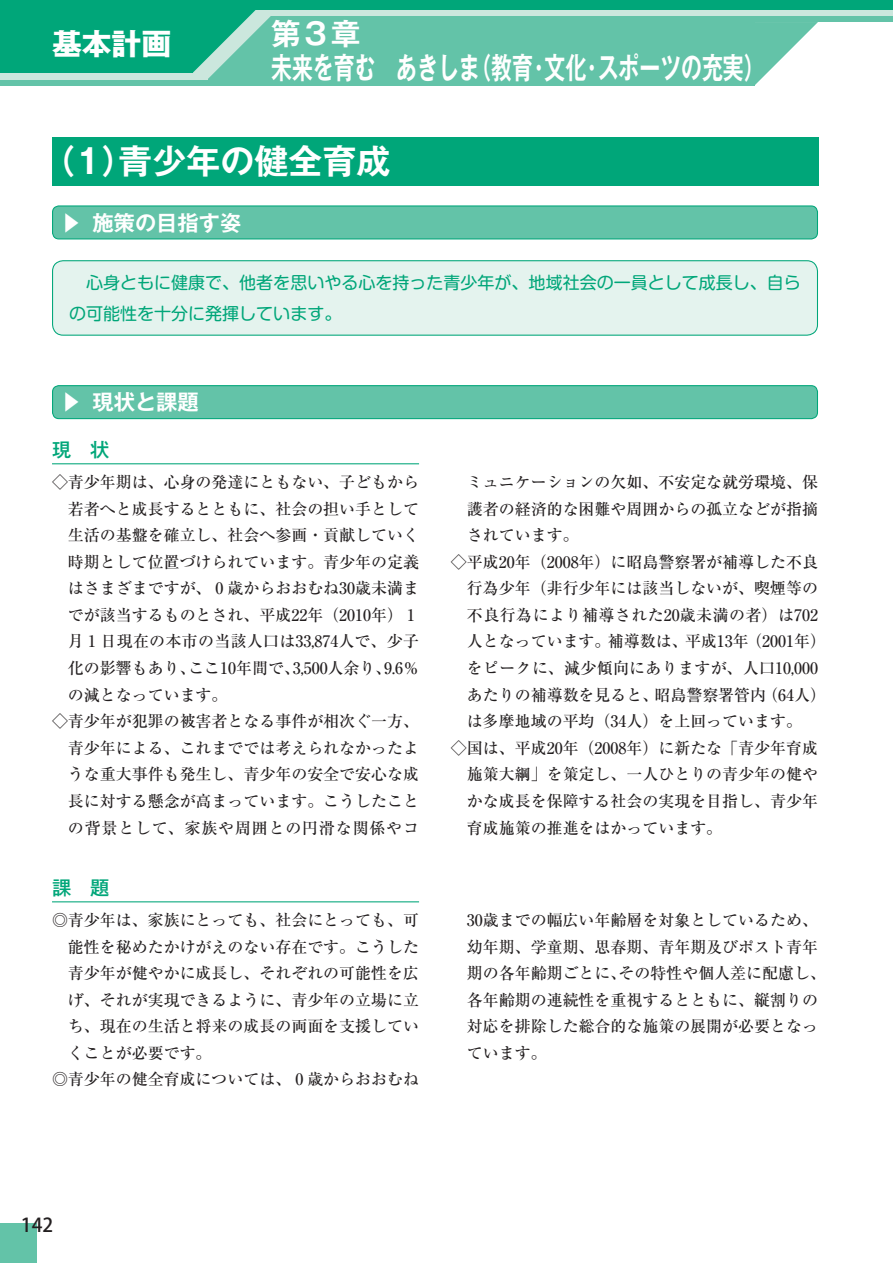
<style>
.page{position:relative;width:893px;height:1263px;background:#fff}
.page>*{position:absolute;margin:0;border:0;box-sizing:border-box;transform-origin:0 0}
.t1{font:34.05px "Gothic MB101 Pr 5 De Bold 90 msp RKSJ H";color:#fff}
.t2{font:29.7px/34px "Gothic MB101 Pr 5 De Bold 90 msp RKSJ H";color:#fff}
.t3{font:29.7px "Gothic MB101 Pr 5 Bold 90 msp RKSJ H";color:#fff}
.t4{font:21.3px "Gothic MB101 Pr 5 De Bold 90 msp RKSJ H";color:#fff}
.t5{font:19.2px "Gothic MB101 Pr 5 Medium 90 msp RKSJ H";color:#00a679}
.t6{font:19.2px "Koz Go Pro Medium 90 msp RKSJ H";color:#231f20}
.t7{font:16.95px/30.9px "Shin M Go Pro Regular 90 msp RKSJ H";color:#00a679}
.t8{font:15.9px/26.5px "Ryumin Pr 5 Medium 90 msp RKSJ H";color:#231f20}
.t9{font:15.9px "Ryumin Pr 5 Medium 90 msp RKSJ H";letter-spacing:.02em;color:#231f20}
.t10{font:15.9px "Ryumin Pr 5 Medium 90 msp RKSJ H";letter-spacing:.03em;color:#231f20}
.t11{font:15.9px "Ryumin Pr 5 Medium 90 msp RKSJ H";letter-spacing:.055em;color:#231f20}
.s1{font-family:"Shin Go Pr 5 De Bold 90 msp RKSJ H"}
</style>
<div class="page">
<div style="left:52px;top:137px;width:765px;height:49px;background:#00a679"></div>
<div style="left:53px;top:206px;width:764px;height:33px;background:#63c3a8;border-radius:6px"></div>
<div style="left:52px;top:205px;width:765px;height:34px;border:1px solid #00a679;border-radius:6px"></div>
<div style="left:53px;top:261px;width:764px;height:74px;background:#e4f3ee;border-radius:11px"></div>
<div style="left:52px;top:260px;width:765px;height:76px;border:1px solid #00a679;border-radius:11px"></div>
<div style="left:53px;top:386px;width:764px;height:33px;background:#63c3a8;border-radius:6px"></div>
<div style="left:52px;top:385px;width:765px;height:34px;border:1px solid #00a679;border-radius:6px"></div>
<hr style="left:52px;top:463px;width:367px;height:1px;background:#00a679">
<hr style="left:52px;top:901px;width:367px;height:1px;background:#00a679">
<div style="left:0;top:1223px;width:37px;height:40px;background:#63c3a8"></div>
<svg style="left:754px;top:22px;width:63px;height:64px"></svg>
<div style="left:0;top:3px;width:754px;height:83px;background:#63c3a8"></div>
<div style="left:1px;top:3px;width:891px;height:19px;background:#63c3a8"></div>
<div style="left:0;top:16px;width:207px;height:63px;background:#cbe7dd"></div>
<div style="left:1px;top:9px;width:891px;height:7px;background:#cbe7dd"></div>
<div style="left:0;top:9px;width:192px;height:64px;background:#00a679"></div>
<svg style="left:192px;top:9px;width:79px;height:70px"></svg>
<div style="left:0;top:0;width:892px;height:9px;background:#00a679"></div>
<p class="t3" style="left:52px;top:32px;width:121px">基本計画</p>
<p class="t2" style="left:271px;top:21px;width:495px">第３章<br>未来を育む　あきしま（教育・文化・スポーツの充実）</p>
<p class="t1" style="left:41px;top:149px;width:350px">（1）青少年の健全育成</p>
<p class="t4" style="left:60px;top:214px;width:182px"><span class="s1">▶</span> 施策の目指す姿</p>
<p class="t7" style="left:69px;top:269px;width:733px">　心身ともに健康で、他者を思いやる心を持った青少年が、地域社会の一員として成長し、自らの可能性を十分に発揮しています。</p>
<p class="t4" style="left:60px;top:394px;width:140px"><span class="s1">▶</span> 現状と課題</p>
<p class="t5" style="left:52px;top:442px;width:59px">現　状</p>
<p class="t8" style="left:52px;top:471px;width:368px">◇ 青少年期は、心身の発達にともない、子どもから</p>
<p class="t8" style="left:68px;top:497px;width:352px">若者へと成長するとともに、社会の担い手として</p>
<p class="t8" style="left:68px;top:524px;width:352px">生活の基盤を確立し、社会へ参画・貢献していく</p>
<p class="t8" style="left:68px;top:550px;width:352px">時期として位置づけられています。青少年の定義</p>
<p class="t8" style="left:68px;top:577px;width:352px">はさまざまですが、０歳からおおむね30歳未満ま</p>
<p class="t8" style="left:68px;top:604px;width:352px">でが該当するものとされ、平成22年（2010年）１</p>
<p class="t9" style="left:68px;top:635px;width:352px">月１日現在の本市の当該人口は33,874人で、少子</p>
<p class="t8" style="left:68px;top:657px;width:352px">化の影響もあり、ここ10年間で、3,500人余り、9.6％</p>
<p class="t8" style="left:68px;top:683px;width:161px">の減となっています。</p>
<p class="t8" style="left:52px;top:710px;width:368px">◇ 青少年が犯罪の被害者となる事件が相次ぐ一方、</p>
<p class="t8" style="left:68px;top:736px;width:352px">青少年による、これまででは考えられなかったよ</p>
<p class="t8" style="left:68px;top:763px;width:352px">うな重大事件も発生し、青少年の安全で安心な成</p>
<p class="t8" style="left:68px;top:790px;width:352px">長に対する懸念が高まっています。こうしたこと</p>
<p class="t11" style="left:68px;top:821px;width:352px">の背景として、家族や周囲との円滑な関係やコ</p>
<p class="t5" style="left:52px;top:880px;width:59px">課　題</p>
<p class="t8" style="left:52px;top:909px;width:368px">◎ 青少年は、家族にとっても、社会にとっても、可</p>
<p class="t8" style="left:68px;top:935px;width:352px">能性を秘めたかけがえのない存在です。こうした</p>
<p class="t8" style="left:68px;top:962px;width:352px">青少年が健やかに成長し、それぞれの可能性を広</p>
<p class="t8" style="left:68px;top:988px;width:352px">げ、それが実現できるように、青少年の立場に立</p>
<p class="t8" style="left:68px;top:1015px;width:352px">ち、現在の生活と将来の成長の両面を支援してい</p>
<p class="t8" style="left:68px;top:1042px;width:145px">くことが必要です。</p>
<p class="t8" style="left:52px;top:1068px;width:368px">◎ 青少年の健全育成については、０歳からおおむね</p>
<p class="t8" style="left:467px;top:471px;width:352px">ミュニケーションの欠如、不安定な就労環境、保</p>
<p class="t8" style="left:467px;top:497px;width:352px">護者の経済的な困難や周囲からの孤立などが指摘</p>
<p class="t8" style="left:467px;top:524px;width:113px">されています。</p>
<p class="t8" style="left:451px;top:550px;width:368px">◇ 平成20年（2008年）に昭島警察署が補導した不良</p>
<p class="t8" style="left:467px;top:577px;width:352px">行為少年（非行少年には該当しないが、喫煙等の</p>
<p class="t10" style="left:467px;top:609px;width:352px">不良行為により補導された20歳未満の者）は702</p>
<p class="t8" style="left:467px;top:630px;width:360px">人となっています。補導数は、平成13年（2001年）</p>
<p class="t9" style="left:467px;top:662px;width:352px">をピークに、減少傾向にありますが、人口10,000</p>
<p class="t8" style="left:467px;top:683px;width:360px">あたりの補導数を見ると、昭島警察署管内（64人）</p>
<p class="t8" style="left:467px;top:710px;width:336px">は多摩地域の平均（34人）を上回っています。</p>
<p class="t8" style="left:451px;top:736px;width:368px">◇ 国は、平成20年（2008年）に新たな「青少年育成</p>
<p class="t8" style="left:467px;top:763px;width:352px">施策大綱」を策定し、一人ひとりの青少年の健や</p>
<p class="t8" style="left:467px;top:790px;width:352px">かな成長を保障する社会の実現を目指し、青少年</p>
<p class="t8" style="left:467px;top:816px;width:257px">育成施策の推進をはかっています。</p>
<p class="t8" style="left:467px;top:909px;width:360px">30歳までの幅広い年齢層を対象としているため、幼年期、学童期、思春期、青年期及びポスト青年期の各年齢期ごとに、その特性や個人差に配慮し、各年齢期の連続性を重視するとともに、縦割りの対応を排除した総合的な施策の展開が必要となっています。</p>
<p class="t6" style="left:21px;top:1217px;width:34px">142</p>
</div>
